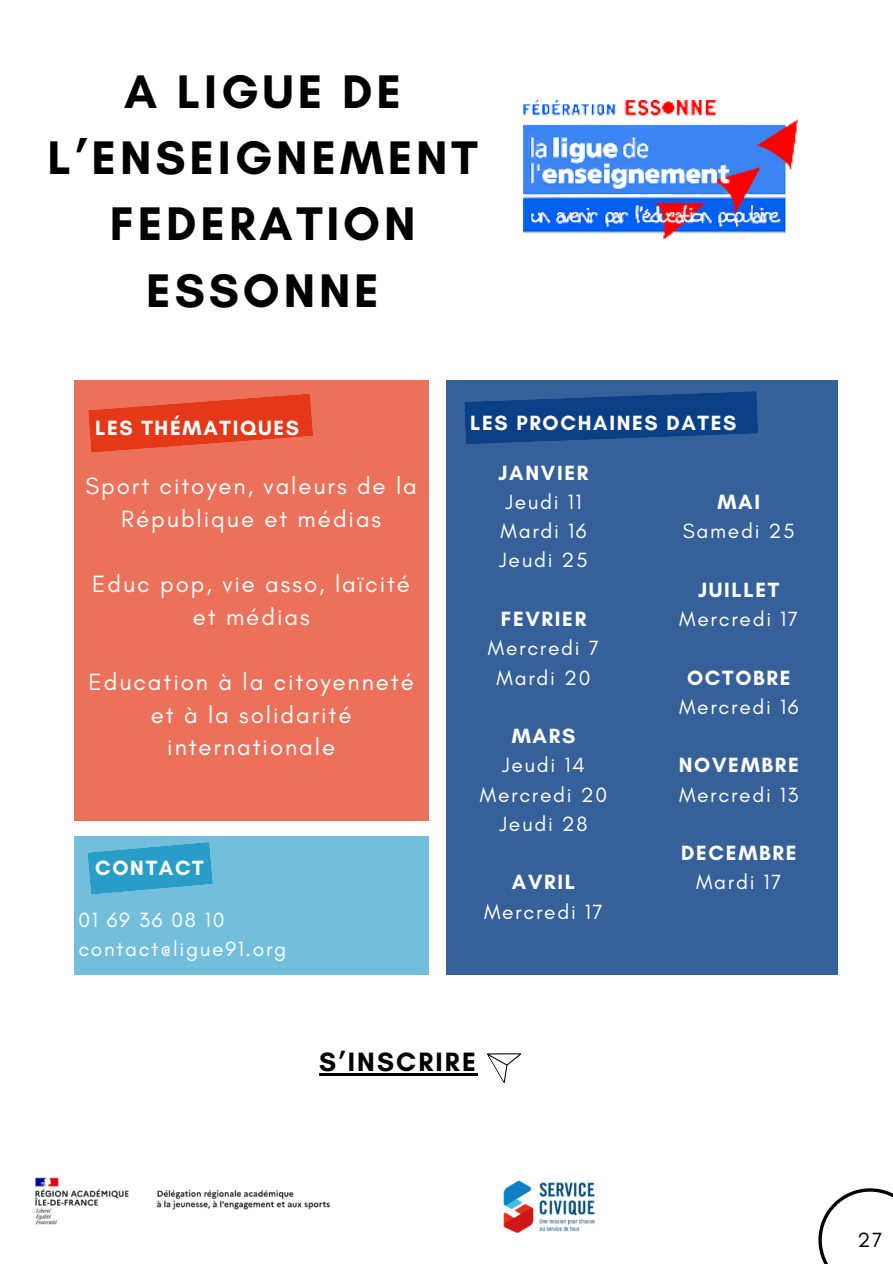
<style>
.page{position:relative;width:893px;height:1264px;background:#fff}
.page>*{position:absolute;margin:0;border:0;box-sizing:border-box;transform-origin:0 0}
.t1{font:700 48px/66.3px "Glacial Indifference";letter-spacing:.08em;color:#000;text-align:center}
.t2{font:700 27px "Glacial Indifference";letter-spacing:.08em;color:#000}
.t3{font:24px/32.7px "Glacial Indifference";letter-spacing:.08em;color:#fff;text-align:center}
.t4{font:21px/29.2px "Glacial Indifference";letter-spacing:.08em;color:#fff}
.t5{font:700 21px "Glacial Indifference";letter-spacing:.08em;color:#fff}
.t6{font:21px "Glacial Indifference";color:#000}
</style>
<div class="page">
<div style="left:74px;top:380px;width:354px;height:440px;background:#eb715b"></div>
<div style="left:74px;top:836px;width:354px;height:138px;background:#73bfdb"></div>
<svg style="left:818px;top:1188px;width:74px;height:75px"></svg>
<svg style="left:88px;top:394px;width:225px;height:58px"></svg>
<svg style="left:88px;top:842px;width:125px;height:52px"></svg>
<img style="left:34px;top:1177px;width:561px;height:56px">
<div style="left:446px;top:380px;width:196px;height:594px;background:#35609a"></div>
<div style="left:642px;top:380px;width:195px;height:594px;background:#35609a"></div>
<svg style="left:464px;top:391px;width:294px;height:53px"></svg>
<svg style="left:319px;top:1053px;width:203px;height:31px"></svg>
<img style="left:523px;top:101px;width:274px;height:138px">
<h1 class="t1" style="left:47px;top:57px;width:432px">A LIGUE DE<br>L’ENSEIGNEMENT<br>FEDERATION<br>ESSONNE</h1>
<p class="t5" style="left:95px;top:415px;width:205px">LES THÉMATIQUES</p>
<p class="t3" style="left:86px;top:469px;width:333px">Sport citoyen, valeurs de la<br>République et médias</p>
<p class="t3" style="left:92px;top:567px;width:319px">Educ pop, vie asso, laïcité et médias</p>
<p class="t3" style="left:88px;top:665px;width:327px">Education à la citoyenneté et à la solidarité internationale</p>
<p class="t5" style="left:95px;top:855px;width:110px">CONTACT</p>
<p class="t4" style="left:78px;top:904px;width:209px">01 69 36 08 10 contact@ligue91.org</p>
<p class="t5" style="left:470px;top:410px;width:268px">LES PROCHAINES DATES</p>
<p class="t5" style="left:498px;top:459px;width:91px">JANVIER</p>
<p class="t4" style="left:499px;top:487px;width:90px">Jeudi 11<br>Mardi 16<br>Jeudi 25</p>
<p class="t5" style="left:500px;top:606px;width:87px">FEVRIER</p>
<p class="t4" style="left:488px;top:633px;width:113px;text-align:center">Mercredi 7<br>Mardi 20</p>
<p class="t5" style="left:511px;top:723px;width:65px">MARS</p>
<p class="t4" style="left:480px;top:750px;width:129px;text-align:center">Jeudi 14<br>Mercredi 20<br>Jeudi 28</p>
<p class="t5" style="left:512px;top:869px;width:65px">AVRIL</p>
<p class="t4" style="left:484px;top:896px;width:120px">Mercredi 17</p>
<p class="t5" style="left:717px;top:489px;width:44px">MAI</p>
<p class="t4" style="left:682px;top:516px;width:113px">Samedi 25</p>
<p class="t5" style="left:698px;top:576px;width:83px">JUILLET</p>
<p class="t4" style="left:679px;top:604px;width:120px">Mercredi 17</p>
<p class="t5" style="left:687px;top:664px;width:105px">OCTOBRE</p>
<p class="t4" style="left:679px;top:691px;width:121px">Mercredi 16</p>
<p class="t5" style="left:678px;top:752px;width:121px">NOVEMBRE</p>
<p class="t4" style="left:679px;top:779px;width:121px">Mercredi 13</p>
<p class="t5" style="left:681px;top:840px;width:117px">DECEMBRE</p>
<p class="t4" style="left:696px;top:867px;width:87px">Mardi 17</p>
<p class="t2" style="left:319px;top:1045px;width:158px">S’INSCRIRE</p>
<p class="t6" style="left:857px;top:1226px;width:26px">27</p>
</div>
